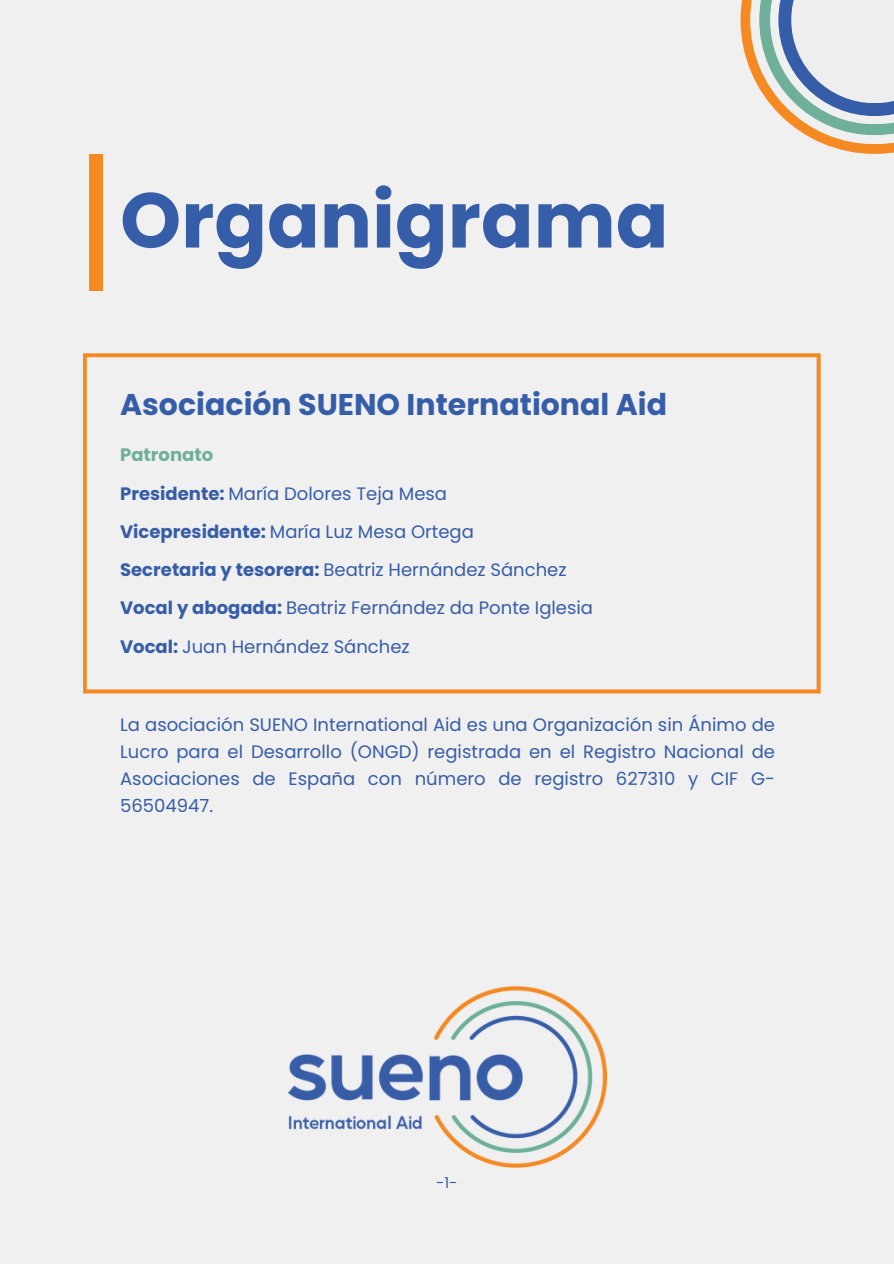
<style>
.page{position:relative;width:894px;height:1264px;background:#fff}
.page>*{position:absolute;margin:0;border:0;box-sizing:border-box;transform-origin:0 0}
.t1{font:700 77.55px "Poppins";color:#365da7}
.t2{font:700 30px "Poppins";color:#365da7}
.t3{font:18px/38.2px "Poppins";color:#365da7}
.t4{font:15px "Poppins";color:#365da7}
.s1{font-weight:700;color:#6eb099}
.s2{font-weight:700}
</style>
<div class="page">
<div style="left:0;top:0;width:893px;height:1263px;background:#f0f0f1"></div>
<svg style="left:83px;top:353px;width:737px;height:340px"></svg>
<div style="left:89px;top:154px;width:14px;height:136px;background:#f58a23"></div>
<svg style="left:740px;top:0;width:153px;height:154px"></svg>
<svg style="left:750px;top:0;width:143px;height:144px"></svg>
<svg style="left:759px;top:0;width:134px;height:135px"></svg>
<svg style="left:769px;top:0;width:124px;height:124px"></svg>
<svg style="left:778px;top:0;width:115px;height:116px"></svg>
<div style="left:791px;top:0;width:102px;height:103px;background:#eee"></div>
<img style="left:288px;top:986px;width:318px;height:182px">
<h3 class="t1" style="left:120px;top:166px;width:549px">Organigrama</h3>
<h2 class="t2" style="left:120px;top:383px;width:548px">Asociación SUENO International Aid</h2>
<h3 class="t3" style="left:120px;top:436px;width:474px"><span class="s1">Patronato<br></span><span class="s2">Presidente:</span> María Dolores Teja Mesa <span class="s2">Vicepresidente:</span> María Luz Mesa Ortega<br><span class="s2">Secretaria y tesorera:</span> Beatriz Hernández Sánchez <span class="s2">Vocal y abogada:</span> Beatriz Fernández da Ponte Iglesia <span class="s2">Vocal:</span> Juan Hernández Sánchez</h3>
<p class="t3" style="left:120px;top:711px;width:656px;line-height:27px;text-align:justify">La asociación SUENO International Aid es una Organización sin Ánimo de Lucro para el Desarrollo (ONGD) registrada en el Registro Nacional de Asociaciones de España con número de registro 627310 y CIF G-56504947.</p>
<p class="t4" style="left:436px;top:1171px;width:23px">-1-</p>
</div>
